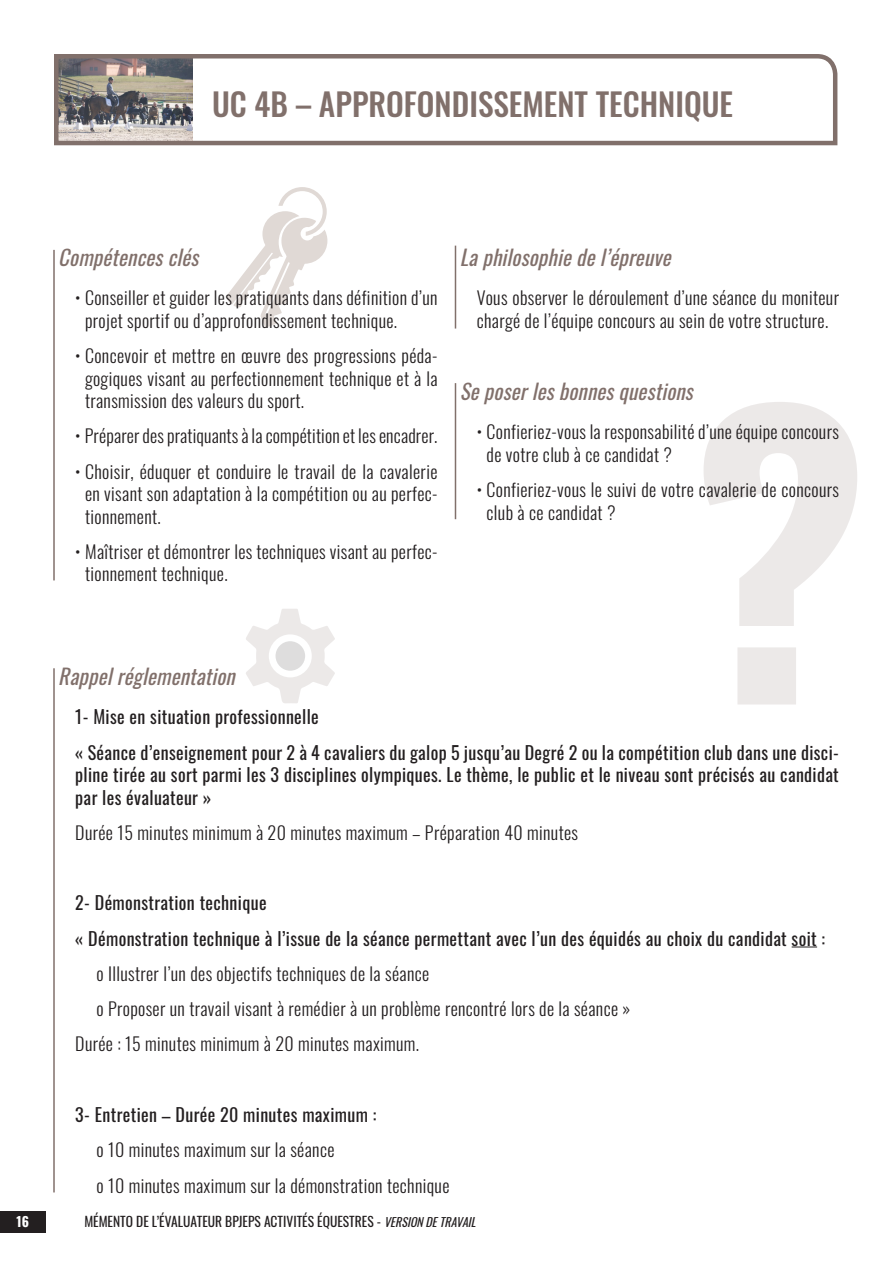
<style>
.page{position:relative;width:893px;height:1263px;background:#fff}
.page>*{position:absolute;margin:0;border:0;box-sizing:border-box;transform-origin:0 0}
.t1{font:500 31.5px "Oswald";color:#81706b}
.t2{font:italic 21px "Oswald";color:#81706b}
.t3{font:300 18px/22.5px "Oswald";letter-spacing:.02em;color:#231f20}
.t4{font:18px/35.2px "Oswald";letter-spacing:.02em;color:#231f20}
.t5{font:13.5px "Oswald";color:#231f20}
.t6{font:700 13.5px "Oswald";color:#fff}
.s1{font-style:italic;font-size:12px}
</style>
<div class="page">
<div style="left:0;top:1209px;width:45px;height:26px;background:linear-gradient(to right,#fff,#fff)"></div>
<div style="left:0;top:1211px;width:45px;height:21px;background:#231f20"></div>
<svg style="left:226px;top:187px;width:101px;height:141px"></svg>
<svg style="left:704px;top:402px;width:153px;height:302px"></svg>
<svg style="left:54px;top:54px;width:784px;height:92px"></svg>
<svg style="left:792px;top:946px;width:25px;height:1px"></svg>
<hr style="left:53px;top:250px;width:2px;height:330px;background:#81706b">
<hr style="left:53px;top:668px;width:2px;height:524px;background:#81706b">
<hr style="left:455px;top:246px;width:1px;height:83px;background:#81706b">
<hr style="left:455px;top:383px;width:1px;height:136px;background:#81706b">
<svg style="left:246px;top:609px;width:89px;height:94px"></svg>
<div style="left:275px;top:641px;width:30px;height:30px;background:#dedddd;border-radius:50%"></div>
<h1 class="t1" style="left:212px;top:88px;width:522px">UC 4B – APPROFONDISSEMENT TECHNIQUE</h1>
<p class="t2" style="left:58px;top:238px;width:149px">Compétencesclés</p>
<p class="t3" style="left:85px;top:285px;width:354px;text-indent:-10px">• Conseiller et guider les pratiquants dans définition d’un projet sportif ou d’approfondissement technique.</p>
<p class="t3" style="left:85px;top:342px;width:354px;text-align:justify;text-indent:-10px">• Concevoir et mettre en œuvre des progressions péda&shy;gogiques visant au perfectionnement technique et à la transmission des valeurs du sport.</p>
<p class="t3" style="left:75px;top:423px;width:364px">• Préparer des pratiquants à la compétition et les encadrer.</p>
<p class="t3" style="left:85px;top:458px;width:354px;text-align:justify;text-indent:-10px">• Choisir, éduquer et conduire le travail de la cavalerie en visant son adaptation à la compétition ou au perfec&shy;tionnement.</p>
<p class="t3" style="left:85px;top:538px;width:354px;text-indent:-10px">• Maîtriser et démontrer les techniques visant au perfec&shy;tionnement technique.</p>
<p class="t2" style="left:460px;top:238px;width:219px">Laphilosophiedel’épreuve</p>
<p class="t3" style="left:477px;top:285px;width:364px">Vous observer le déroulement d’une séance du moniteur chargé de l’équipe concours au sein de votre structure.</p>
<p class="t2" style="left:460px;top:372px;width:242px">Seposerlesbonnesquestions</p>
<p class="t3" style="left:487px;top:419px;width:354px;text-indent:-10px">• Confieriez-vous la responsabilité d’une équipe concours de votre club à ce candidat ?</p>
<p class="t3" style="left:487px;top:476px;width:354px;text-indent:-10px">• Confieriez-vous le suivi de votre cavalerie de concours club à ce candidat ?</p>
<p class="t2" style="left:58px;top:658px;width:185px">Rappelréglementation</p>
<p class="t4" style="left:75px;top:698px;width:765px">1- Mise en situation professionnelle<br>« Séance d’enseignement pour 2 à 4 cavaliers du galop 5 jusqu’au Degré 2 ou la compétition club dans une disci-</p>
<p class="t4" style="left:75px;top:762px;width:765px;line-height:22.5px">pline tirée au sort parmi les 3 disciplines olympiques. Le thème, le public et le niveau sont précisés au candidat par les évaluateur »</p>
<p class="t3" style="left:75px;top:819px;width:504px">Durée 15 minutes minimum à 20 minutes maximum – Préparation 40 minutes</p>
<p class="t4" style="left:75px;top:884px;width:751px">2- Démonstration technique<br>« Démonstration technique à l’issue de la séance permettant avec l’un des équidés au choix du candidat soit :</p>
<p class="t3" style="left:97px;top:960px;width:334px">o Illustrer l’un des objectifs techniques de la séance</p>
<p class="t3" style="left:97px;top:995px;width:535px">o Proposer un travail visant à remédier à un problème rencontré lors de la séance »</p>
<p class="t3" style="left:75px;top:1031px;width:345px">Durée : 15 minutes minimum à 20 minutes maximum.</p>
<p class="t4" style="left:75px;top:1095px;width:303px">3- Entretien – Durée 20 minutes maximum :</p>
<p class="t3" style="left:97px;top:1130px;width:354px;line-height:35.2px">o 10 minutes maximum sur la séance<br>o 10 minutes maximum sur la démonstration technique</p>
<p class="t6" style="left:16px;top:1215px;width:14px">16</p>
<p class="t5" style="left:84px;top:1209px;width:397px">MÉMENTO DE L’ÉVALUATEUR BPJEPS ACTIVITÉS ÉQUESTRES - <span class="s1">VERSIONDETRAVAIL</span></p>
</div>
